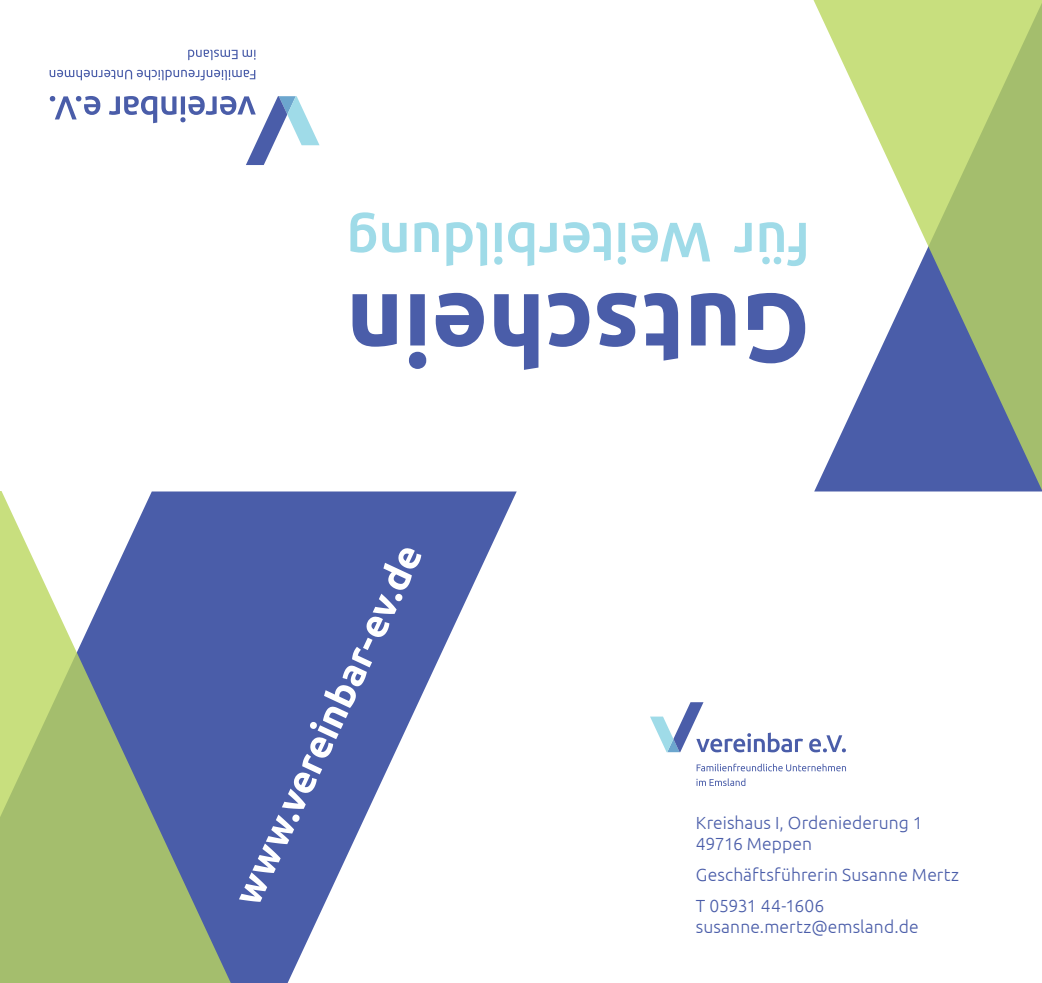
<style>
.page{position:relative;width:1042px;height:983px;background:#fff}
.page>*{position:absolute;margin:0;border:0;box-sizing:border-box;transform-origin:0 0}
.t1{font:700 97.48px "Ubuntu";color:#4a5da9}
.t2{font:500 55.65px "Ubuntu";letter-spacing:-.01em;color:#9fdbe8}
.t3{font:700 39.02px "Ubuntu";color:#fff}
.t4{font:300 17.5px/21px "Ubuntu";letter-spacing:.005em;color:#4a5da9}
</style>
<div class="page">
<svg style="left:380px;top:491px;width:137px;height:294px"></svg>
<svg style="left:0;top:491px;width:380px;height:491px;background:#7c8fa1"></svg>
<svg style="left:813px;top:0;width:229px;height:491px"></svg>
<svg style="left:696px;top:778px;width:49px;height:7px"></svg>
<svg style="left:696px;top:763px;width:150px;height:8px"></svg>
<svg style="left:650px;top:702px;width:196px;height:50px"></svg>
<svg style="left:188px;top:50px;width:68px;height:10px"></svg>
<svg style="left:50px;top:70px;width:205px;height:10px"></svg>
<svg style="left:50px;top:96px;width:269px;height:69px"></svg>
<h2 class="t2" style="left:810px;top:278px;width:465px;rotate:-180deg">für Weiterbildung</h2>
<h1 class="t1" style="left:810px;top:388px;width:465px;rotate:-180deg">Gutschein</h1>
<h3 class="t3" style="left:223px;top:892px;width:394px;rotate:-65deg">www.vereinbar-ev.de</h3>
<p class="t4" style="left:696px;top:812px;width:228px">Kreishaus I, Ordeniederung 1<br>49716 Meppen</p>
<p class="t4" style="left:696px;top:859px;width:265px;line-height:31px">Geschäftsführerin Susanne Mertz<br>T 05931 44-1606</p>
<p class="t4" style="left:696px;top:915px;width:224px">susanne.mertz@emsland.de</p>
</div>
